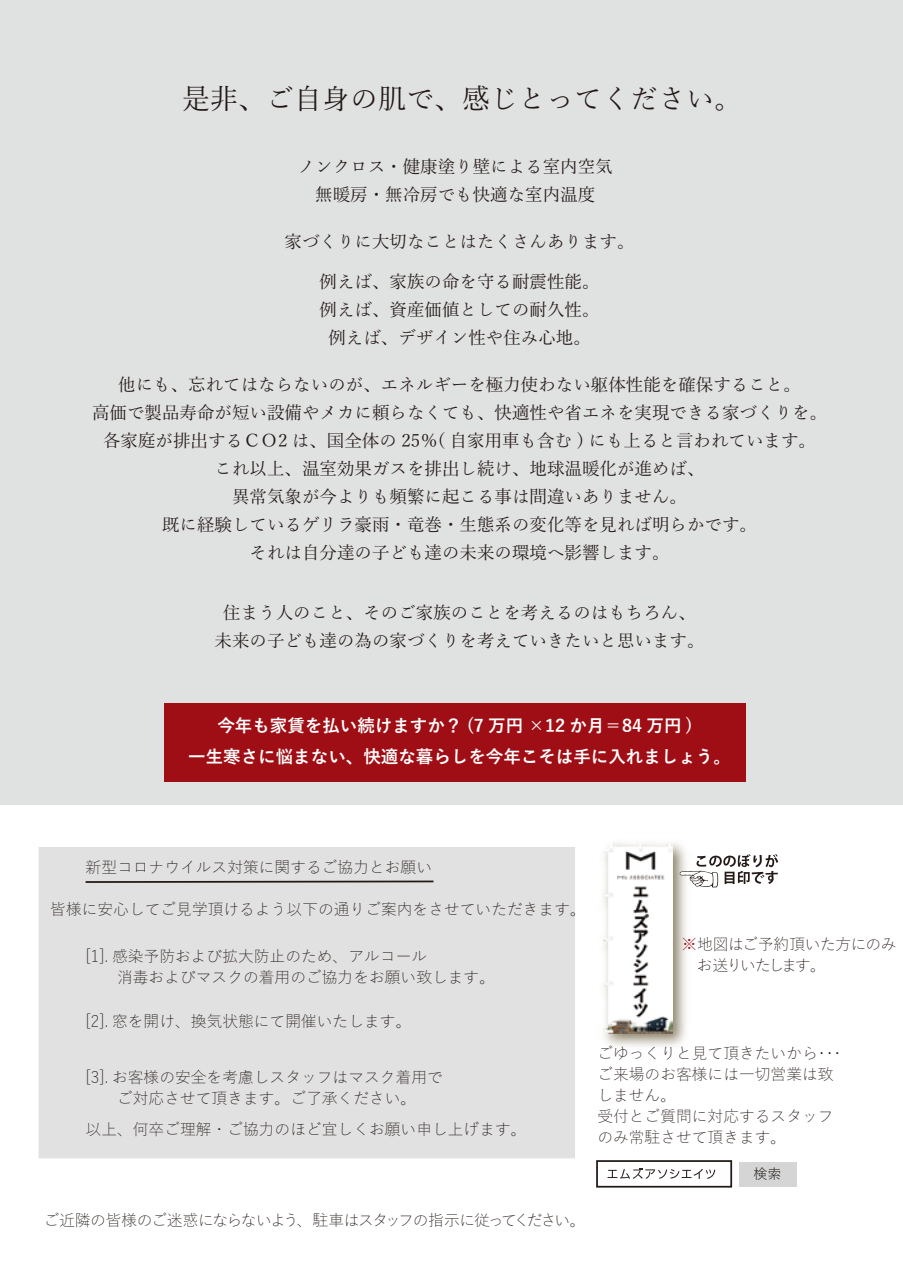
<style>
.page{position:relative;width:903px;height:1275px;background:#fff}
.page>*{position:absolute;margin:0;border:0;box-sizing:border-box;transform-origin:0 0}
.t1{font:28px "Yu Mincho";color:#221815}
.t2{font:17.5px/28px "Yu Mincho";color:#221815;text-align:center}
.t3{font:700 17.5px/30.6px "Yu Gothic";color:#fff;text-align:center}
.t4{font:300 15.75px/21px "Yu Gothic";color:#221815}
.t5{font:300 15.75px "Yu Gothic";letter-spacing:-.07em;color:#221815}
.t6{font:300 15.75px/21px "Yu Gothic";letter-spacing:-.03em;color:#221815}
.t7{font:14px "Yu Gothic";color:#221815}
.s1{color:#a00e15}
</style>
<div class="page">
<div style="left:0;top:0;width:903px;height:804px;background:#e0e1e1"></div>
<div style="left:165px;top:703px;width:581px;height:79px;background:#a00e15"></div>
<img style="left:603px;top:843px;width:84px;height:204px">
<img style="left:604px;top:843px;width:69px;height:191px">
<svg style="left:679px;top:854px;width:99px;height:34px"></svg>
<div style="left:596px;top:1160px;width:136px;height:27px;background:#fff;border:2px solid #221815"></div>
<div style="left:739px;top:1162px;width:57px;height:25px;background:#d5d5d6"></div>
<svg style="left:607px;top:1169px;width:108px;height:10px"></svg>
<div style="left:39px;top:847px;width:536px;height:311px;background:#e1e1e1"></div>
<svg style="left:85px;top:880px;width:349px;height:3px"></svg>
<h1 class="t1" style="left:182px;top:73px;width:562px">是非、ご自身の肌で、感じとってください。</h1>
<p class="t2" style="left:298px;top:151px;width:317px">ノンクロス・健康塗り壁による室内空気無暖房・無冷房でも快適な室内温度</p>
<p class="t2" style="left:285px;top:226px;width:352px">家づくりに大切なことはたくさんあります。</p>
<p class="t2" style="left:320px;top:266px;width:282px">例えば、家族の命を守る耐震性能。例えば、資産価値としての耐久性。例えば、デザイン性や住み心地。</p>
<p class="t2" style="left:92px;top:369px;width:737px">他にも、忘れてはならないのが、エネルギーを極力使わない躯体性能を確保すること。<br>高価で製品寿命が短い設備やメカに頼らなくても、快適性や省エネを実現できる家づくりを。各家庭が排出するＣＯ2 は、国全体の 25％( 自家用車も含む ) にも上ると言われています。<br>これ以上、温室効果ガスを排出し続け、地球温暖化が進めば、<br>異常気象が今よりも頻繁に起こる事は間違いありません。<br>既に経験しているゲリラ豪雨・竜巻・生態系の変化等を見れば明らかです。<br>それは自分達の子ども達の未来の環境へ影響します。</p>
<p class="t2" style="left:215px;top:597px;width:492px">住まう人のこと、そのご家族のことを考えるのはもちろん、未来の子ども達の為の家づくりを考えていきたいと思います。</p>
<p class="t3" style="left:188px;top:711px;width:544px">今年も家賃を払い続けますか？ (7 万円 ×12 か月＝84 万円 )<br>一生寒さに悩まない、快適な暮らしを今年こそは手に入れましょう。</p>
<p class="t4" style="left:86px;top:855px;width:379px">新型コロナウイルス対策に関するご協力とお願い　　</p>
<p class="t4" style="left:50px;top:896px;width:537px">皆様に安心してご見学頂けるよう以下の通りご案内をさせていただきます。</p>
<p class="t4" style="left:86px;top:944px;width:411px">[1]. 感染予防および拡大防止のため、アルコール<br>　　消毒およびマスクの着用のご協力をお願い致します。</p>
<p class="t4" style="left:86px;top:1008px;width:327px">[2]. 窓を開け、換気状態にて開催いたします。</p>
<p class="t4" style="left:86px;top:1064px;width:359px">[3]. お客様の安全を考慮しスタッフはマスク着用で　　ご対応させて頂きます。ご了承ください。</p>
<p class="t4" style="left:86px;top:1117px;width:443px">以上、何卒ご理解・ご協力のほど宜しくお願い申し上げます。</p>
<p class="t5" style="left:44px;top:1206px;width:543px">ご近隣の皆様のご迷惑にならないよう、駐車はスタッフの指示に従ってください。</p>
<p class="t6" style="left:681px;top:932px;width:217px"><span class="s1">※</span>地図はご予約頂いた方にのみ　お送りいたします。</p>
<p class="t4" style="left:597px;top:1040px;width:246px">ごゆっくりと見て頂きたいから･･･ご来場のお客様には一切営業は致しません。<br>受付とご質問に対応するスタッフのみ常駐させて頂きます。</p>
<p class="t7" style="left:753px;top:1161px;width:29px">検索</p>
</div>
